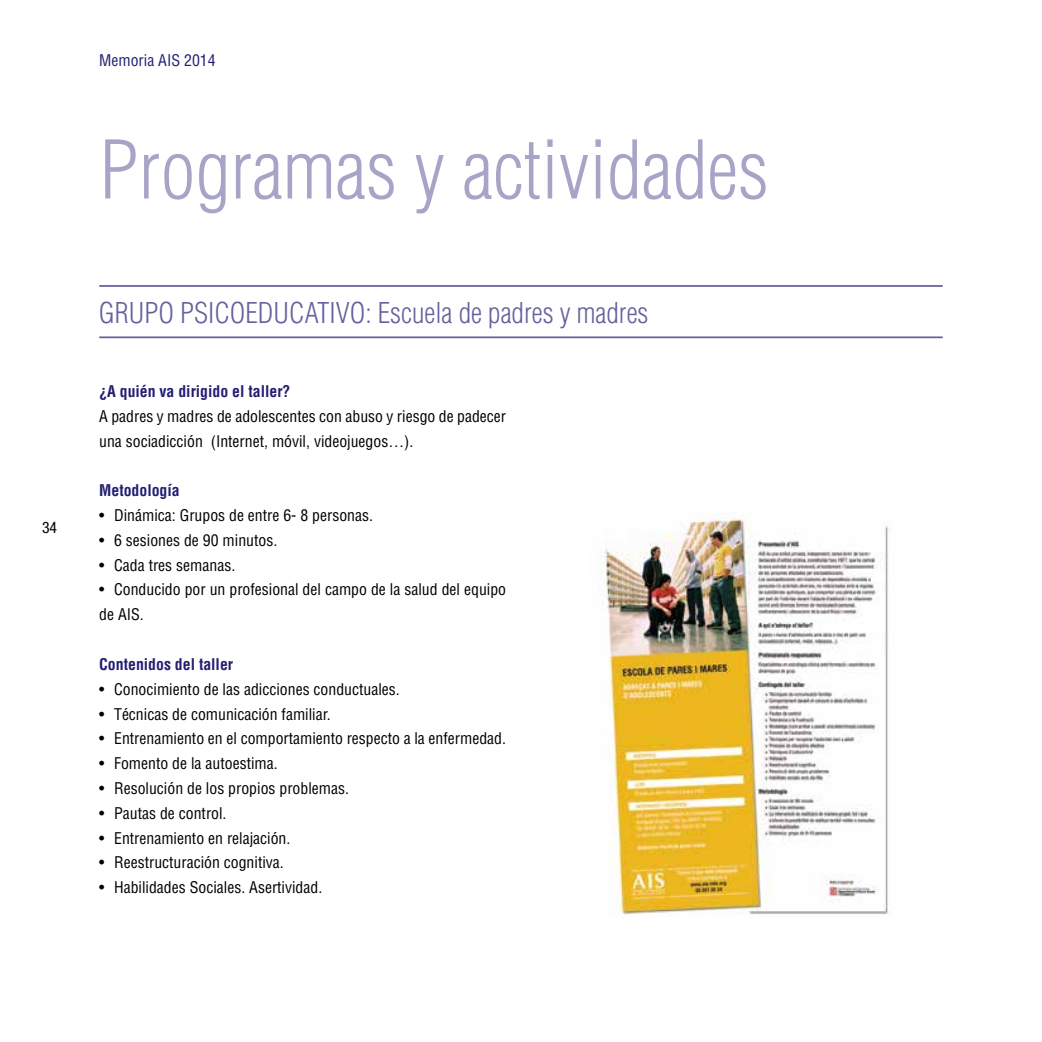
<style>
.page{position:relative;width:1042px;height:1042px;background:#fff}
.page>*{position:absolute;margin:0;border:0;box-sizing:border-box;transform-origin:0 0}
.t1{font:300 condensed 78.75px "Helvetica";color:#a7a5c7}
.t2{font:300 condensed 28px "Helvetica";color:#64629c}
.t3{font:condensed 15.75px/24.8px "Helvetica";color:#000}
.t4{font:700 condensed 15.75px "Helvetica";color:#221f72}
.t5{font:condensed 15.75px "Helvetica";color:#221f72}
.t6{font:condensed 15.75px "Helvetica Neue";color:#000}
</style>
<div class="page">
<hr style="left:99px;top:285px;width:844px;height:2px;background:#64629c">
<hr style="left:99px;top:336px;width:844px;height:2px;background:#64629c">
<img style="left:599px;top:512px;width:291px;height:403px">
<p class="t6" style="left:42px;top:519px;width:17px">34</p>
<p class="t5" style="left:99px;top:50px;width:118px">Memoria AIS 2014</p>
<h1 class="t1" style="left:99px;top:121px;width:671px">Programas y actividades</h1>
<h2 class="t2" style="left:99px;top:295px;width:551px">GRUPO PSICOEDUCATIVO: Escuela de padres y madres</h2>
<p class="t4" style="left:99px;top:381px;width:193px">¿A quién va dirigido el taller?</p>
<p class="t3" style="left:99px;top:403px;width:408px">A padres y madres de adolescentes con abuso y riesgo de padecer una sociadicción (Internet, móvil, videojuegos…).</p>
<p class="t4" style="left:99px;top:480px;width:82px">Metodología</p>
<p class="t3" style="left:99px;top:503px;width:275px">• Dinámica: Grupos de entre 6- 8 personas.</p>
<p class="t3" style="left:99px;top:527px;width:180px">• 6 sesiones de 90 minutos.</p>
<p class="t3" style="left:99px;top:552px;width:138px">• Cada tres semanas.</p>
<p class="t3" style="left:99px;top:577px;width:408px">• Conducido por un profesional del campo de la salud del equipo de AIS.</p>
<p class="t4" style="left:99px;top:654px;width:135px">Contenidos del taller</p>
<p class="t3" style="left:99px;top:676px;width:302px">• Conocimiento de las adicciones conductuales.</p>
<p class="t3" style="left:99px;top:701px;width:233px">• Técnicas de comunicación familiar.</p>
<p class="t3" style="left:99px;top:726px;width:408px">• Entrenamiento en el comportamiento respecto a la enfermedad.</p>
<p class="t3" style="left:99px;top:751px;width:180px">• Fomento de la autoestima.</p>
<p class="t3" style="left:99px;top:775px;width:251px">• Resolución de los propios problemas.</p>
<p class="t3" style="left:99px;top:800px;width:129px">• Pautas de control.</p>
<p class="t3" style="left:99px;top:825px;width:193px">• Entrenamiento en relajación.</p>
<p class="t3" style="left:99px;top:850px;width:186px">• Reestructuración cognitiva.</p>
<p class="t3" style="left:99px;top:875px;width:225px">• Habilidades Sociales. Asertividad.</p>
</div>
